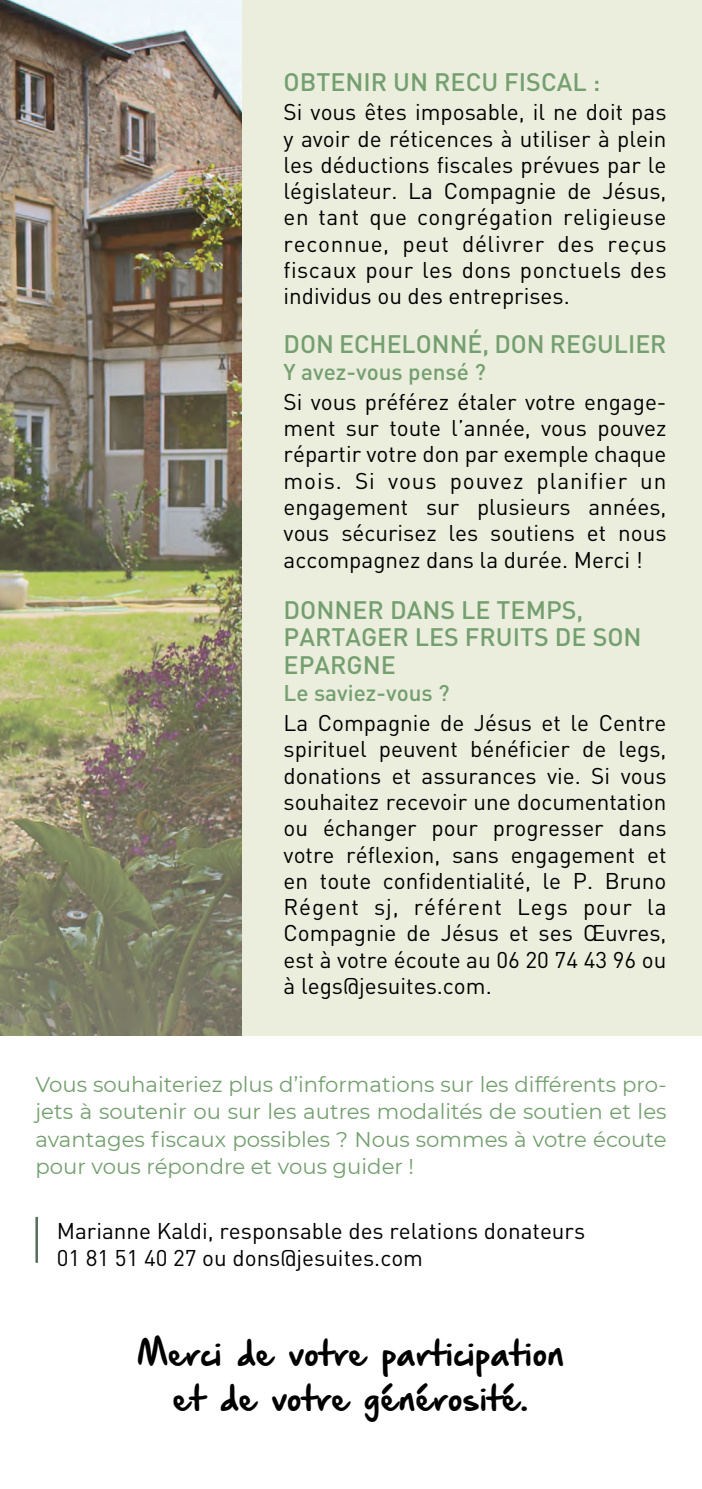
<style>
.page{position:relative;width:702px;height:1489px;background:#fff}
.page>*{position:absolute;margin:0;border:0;box-sizing:border-box;transform-origin:0 0}
.t1{font:30px "Hand Of Sean Demo";color:#000}
.t2{font:25px/27.5px "DINT Medium";color:#749f6f}
.t3{font:22.5px/26.2px "DINT";color:#000;text-align:justify}
.t4{font:22.5px "DINT Medium";color:#749f6f}
.t5{font:21.25px/27.5px "Montserrat";color:#749f6f;text-align:justify}
</style>
<div class="page">
<div style="left:0;top:0;width:702px;height:1035px;background:#ebeddd"></div>
<img style="left:0;top:0;width:241px;height:1035px">
<hr style="left:35px;top:1216px;width:3px;height:46px;background:#556c5b">
<p class="t2" style="left:283px;top:67px;width:318px">OBTENIR UN RECU FISCAL :</p>
<p class="t3" style="left:283px;top:99px;width:384px">Si vous êtes imposable, il ne doit pas y avoir de réticences à utiliser à plein les déductions fiscales prévues par le législateur. La Compagnie de Jésus, en tant que congrégation religieuse reconnue, peut délivrer des reçus fiscaux pour les dons ponctuels des individus ou des entreprises.</p>
<p class="t2" style="left:283px;top:329px;width:384px">DON ECHELONNÉ, DON REGULIER</p>
<p class="t4" style="left:283px;top:357px;width:204px">Y avez-vous pensé ?</p>
<p class="t3" style="left:283px;top:388px;width:384px">Si vous préférez étaler votre engage&shy;ment sur toute l’année, vous pouvez répartir votre don par exemple chaque mois. Si vous pouvez planifier un engagement sur plusieurs années, vous sécurisez les soutiens et nous accompagnez dans la durée. Merci !</p>
<p class="t2" style="left:283px;top:595px;width:359px">DONNER DANS LE TEMPS,<br>PARTAGER LES FRUITS DE SON<br>EPARGNE</p>
<p class="t4" style="left:283px;top:679px;width:167px">Le saviez-vous ?</p>
<p class="t3" style="left:283px;top:709px;width:384px">La Compagnie de Jésus et le Centre spirituel peuvent bénéficier de legs, donations et assurances vie. Si vous souhaitez recevoir une documentation ou échanger pour progresser dans votre réflexion, sans engagement et en toute confidentialité, le P. Bruno Régent sj, référent Legs pour la Compagnie de Jésus et ses Œuvres, est à votre écoute au 06 20 74 43 96 ou à legs@jesuites.com.</p>
<p class="t5" style="left:35px;top:1069px;width:632px">Vous souhaiteriez plus d’informations sur les différents pro&shy;jets à soutenir ou sur les autres modalités de soutien et les avantages fiscaux possibles ? Nous sommes à votre écoute pour vous répondre et vous guider !</p>
<p class="t3" style="left:57px;top:1216px;width:530px;line-height:27px">Marianne Kaldi, responsable des relations donateurs<br>01 81 51 40 27 ou dons@jesuites.com</p>
<p class="t1" style="left:137px;top:1338px;width:428px">Merci de votre participation</p>
<p class="t1" style="left:173px;top:1382px;width:357px">et de votre générosité.</p>
</div>
